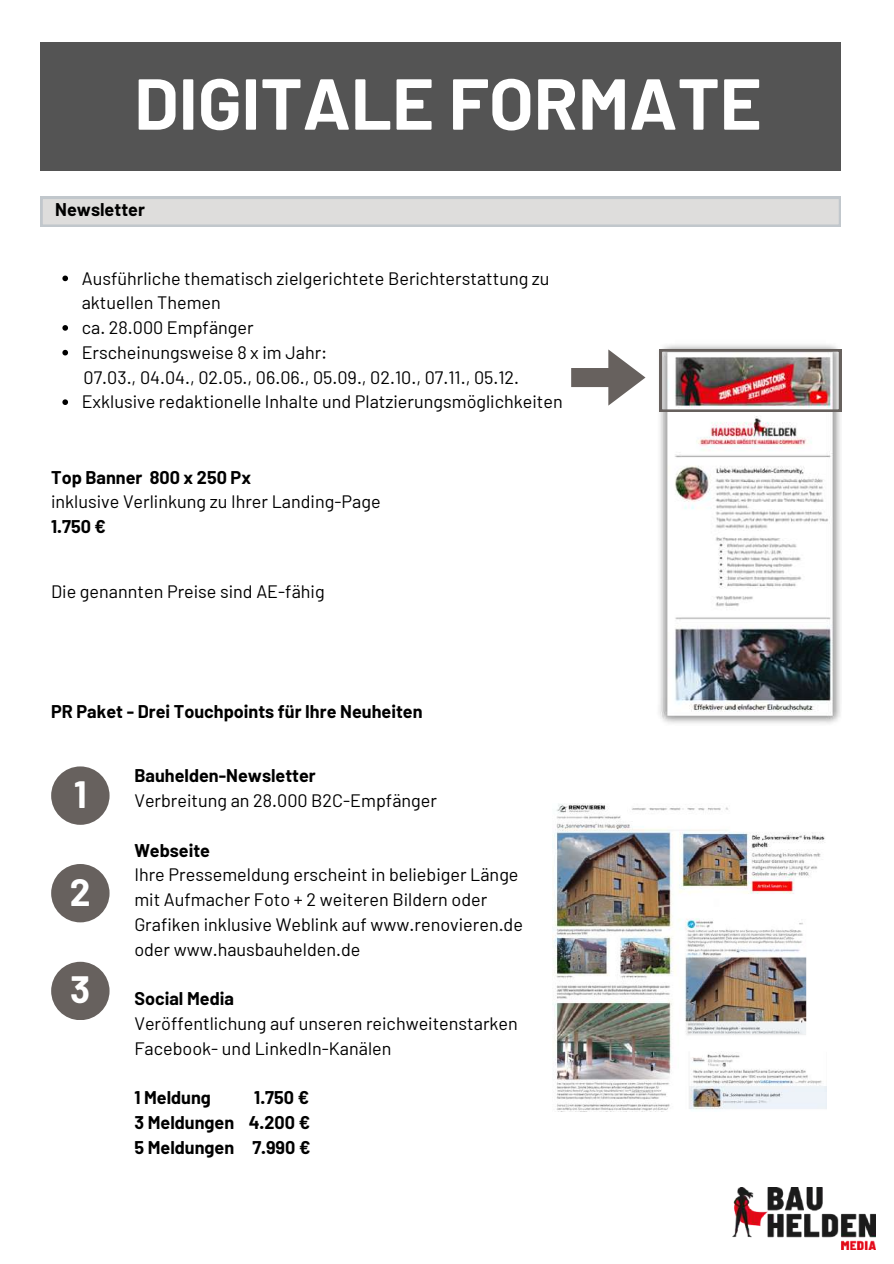
<style>
.page{position:relative;width:894px;height:1264px;background:#fff}
.page>*{position:absolute;margin:0;border:0;box-sizing:border-box;transform-origin:0 0}
.t1{font:700 72px "Barlow";color:#fff}
.t2{font:700 37.2px "Barlow";color:#fff}
.t3{font:18px/24.8px "Barlow";color:#000}
.t4{font:700 18px/24.8px "Barlow";color:#000;text-align:justify}
</style>
<div class="page">
<img style="left:732px;top:1187px;width:143px;height:62px">
<img style="left:659px;top:344px;width:182px;height:380px">
<img style="left:659px;top:349px;width:181px;height:62px">
<img style="left:552px;top:803px;width:274px;height:308px">
<div style="left:41px;top:42px;width:799px;height:129px;background:#545454"></div>
<svg style="left:41px;top:197px;width:799px;height:30px;background:#d9d9d9"></svg>
<div style="left:51px;top:864px;width:58px;height:58px;background:#67615e;border-radius:50%"></div>
<svg style="left:571px;top:349px;width:74px;height:56px"></svg>
<svg style="left:62px;top:275px;width:6px;height:6px"></svg>
<svg style="left:62px;top:325px;width:6px;height:6px"></svg>
<svg style="left:62px;top:350px;width:6px;height:5px"></svg>
<svg style="left:62px;top:399px;width:6px;height:6px"></svg>
<div style="left:51px;top:766px;width:58px;height:58px;background:#67615e;border-radius:50%"></div>
<div style="left:51px;top:961px;width:58px;height:59px;background:#67615e;border-radius:50%"></div>
<h1 class="t1" style="left:134px;top:58px;width:629px">DIGITALE FORMATE</h1>
<p class="t4" style="left:55px;top:197px;width:91px">Newsletter</p>
<p class="t3" style="left:82px;top:265px;width:482px">Ausführliche thematisch zielgerichtete Berichterstattung zu aktuellen Themen<br>ca. 28.000 Empfänger<br>Erscheinungsweise 8 x im Jahr:<br>07.03., 04.04., 02.05., 06.06., 05.09., 02.10., 07.11., 05.12.<br>Exklusive redaktionelle Inhalte und Platzierungsmöglichkeiten</p>
<p class="t4" style="left:51px;top:464px;width:201px">Top Banner 800 x 250 Px</p>
<p class="t3" style="left:51px;top:489px;width:331px">inklusive Verlinkung zu Ihrer Landing-Page</p>
<p class="t4" style="left:51px;top:513px;width:56px">1.750 €</p>
<p class="t3" style="left:51px;top:578px;width:275px">Die genannten Preise sind AE-fähig</p>
<p class="t4" style="left:51px;top:698px;width:373px">PR Paket - Drei Touchpoints für Ihre Neuheiten</p>
<h2 class="t2" style="left:74px;top:771px;width:14px">1</h2>
<h2 class="t2" style="left:70px;top:868px;width:22px">2</h2>
<h2 class="t2" style="left:70px;top:966px;width:22px">3</h2>
<p class="t4" style="left:134px;top:762px;width:183px">Bauhelden-Newsletter</p>
<p class="t3" style="left:134px;top:787px;width:304px">Verbreitung an 28.000 B2C-Empfänger</p>
<p class="t4" style="left:134px;top:837px;width:77px">Webseite</p>
<p class="t3" style="left:134px;top:861px;width:390px">Ihre Pressemeldung erscheint in beliebiger Länge mit Aufmacher Foto + 2 weiteren Bildern oder Grafiken inklusive Weblink auf www.renovieren.de oder www.hausbauhelden.de</p>
<p class="t4" style="left:134px;top:985px;width:101px">Social Media</p>
<p class="t3" style="left:134px;top:1010px;width:385px">Veröffentlichung auf unseren reichweitenstarken<br>Facebook- und LinkedIn-Kanälen</p>
<p class="t4" style="left:134px;top:1084px;width:78px">1 Meldung</p>
<p class="t4" style="left:134px;top:1084px;width:177px;text-indent:120px">1.750 € 3 Meldungen 4.200 € 5 Meldungen 7.990 €</p>
</div>
